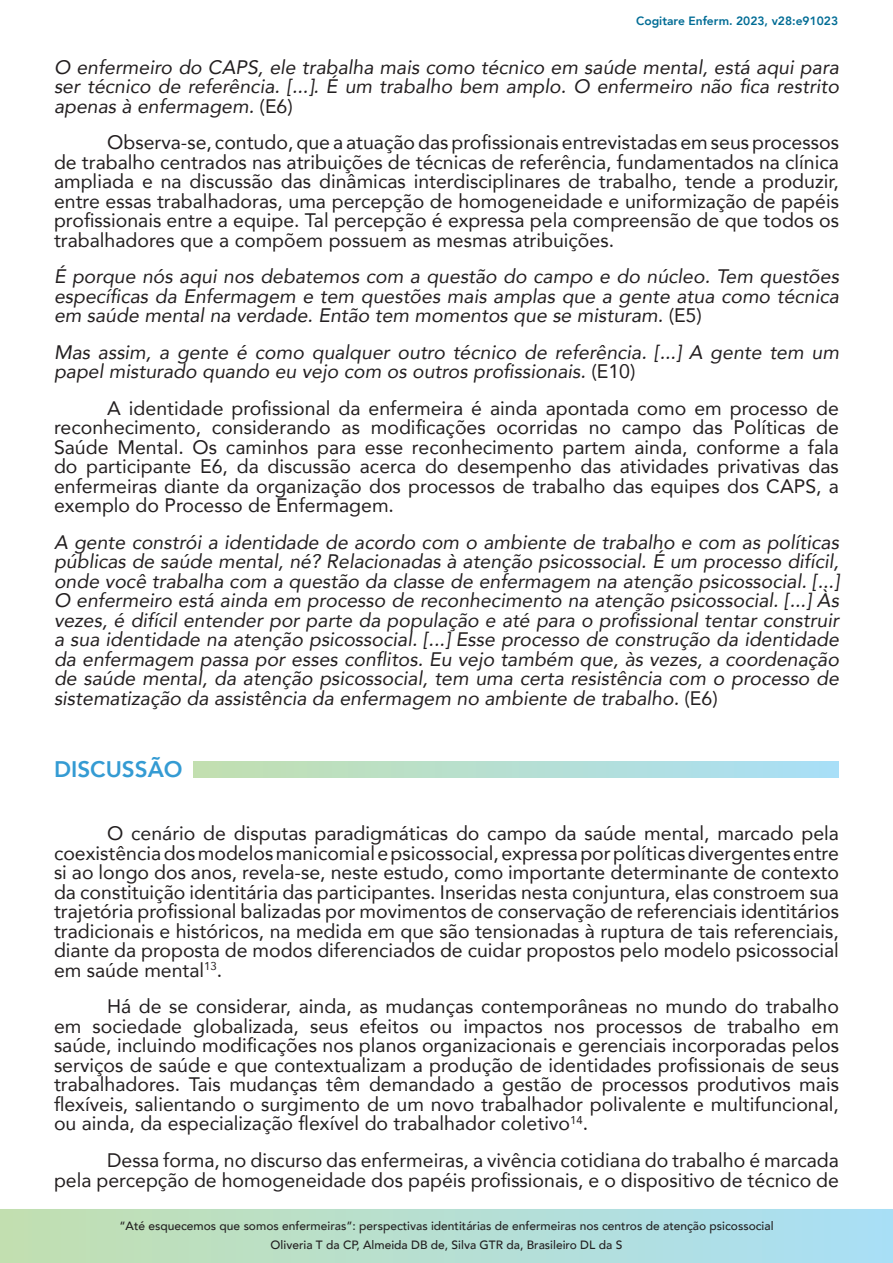
<style>
.page{position:relative;width:893px;height:1263px;background:#fff}
.page>*{position:absolute;margin:0;border:0;box-sizing:border-box;transform-origin:0 0}
.t1{font:800 22.5px "Avenir";color:#349bd3}
.t2{font:19.5px/19.5px "Avenir";color:#231f20;text-align:justify}
.t3{font:italic 19.5px/19.5px "Avenir";color:#231f20;text-align:justify}
.t4{font:500 12px/18.6px "Avenir";color:#231f20;text-align:center}
.t5{font:800 12px "Avenir";color:#006c95}
.s1{font-style:normal}
</style>
<div class="page">
<svg style="left:0;top:1209px;width:893px;height:54px;background:#b6dfd2"></svg>
<div style="left:193px;top:761px;width:646px;height:16px;background:linear-gradient(to right,#c3dfaf,#a9dff7)"></div>
<p class="t5" style="left:636px;top:10px;width:203px">Cogitare Enferm. 2023, v28:e91023</p>
<p class="t3" style="left:54px;top:57px;width:786px">O enfermeiro do CAPS, ele trabalha mais como técnico em saúde mental, está aqui para ser técnico de referência. [...]. É um trabalho bem amplo. O enfermeiro não fica restrito apenas à enfermagem. <span class="s1">(E6)</span></p>
<p class="t2" style="left:54px;top:132px;width:786px;text-indent:53px">Observa-se, contudo, que a atuação das profissionais entrevistadas em seus processos de trabalho centrados nas atribuições de técnicas de referência, fundamentados na clínica ampliada e na discussão das dinâmicas interdisciplinares de trabalho, tende a produzir, entre essas trabalhadoras, uma percepção de homogeneidade e uniformização de papéis profissionais entre a equipe. Tal percepção é expressa pela compreensão de que todos os trabalhadores que a compõem possuem as mesmas atribuições.</p>
<p class="t3" style="left:54px;top:266px;width:786px">É porque nós aqui nos debatemos com a questão do campo e do núcleo. Tem questões específicas da Enfermagem e tem questões mais amplas que a gente atua como técnica em saúde mental na verdade. Então tem momentos que se misturam. <span class="s1">(E5)</span></p>
<p class="t3" style="left:54px;top:342px;width:786px">Mas assim, a gente é como qualquer outro técnico de referência. [...] A gente tem um papel misturado quando eu vejo com os outros profissionais. <span class="s1">(E10)</span></p>
<p class="t2" style="left:54px;top:397px;width:786px;text-indent:53px">A identidade profissional da enfermeira é ainda apontada como em processo de reconhecimento, considerando as modificações ocorridas no campo das Políticas de Saúde Mental. Os caminhos para esse reconhecimento partem ainda, conforme a fala do participante E6, da discussão acerca do desempenho das atividades privativas das enfermeiras diante da organização dos processos de trabalho das equipes dos CAPS, a exemplo do Processo de Enfermagem.</p>
<p class="t3" style="left:54px;top:532px;width:786px">A gente constrói a identidade de acordo com o ambiente de trabalho e com as políticas públicas de saúde mental, né? Relacionadas à atenção psicossocial. É um processo difícil, onde você trabalha com a questão da classe de enfermagem na atenção psicossocial. [...] O enfermeiro está ainda em processo de reconhecimento na atenção psicossocial. [...] Às vezes, é difícil entender por parte da população e até para o profissional tentar construir a sua identidade na atenção psicossocial. [...] Esse processo de construção da identidade da enfermagem passa por esses conflitos. Eu vejo também que, às vezes, a coordenação de saúde mental, da atenção psicossocial, tem uma certa resistência com o processo de sistematização da assistência da enfermagem no ambiente de trabalho. <span class="s1">(E6)</span></p>
<p class="t1" style="left:54px;top:749px;width:130px">DISCUSSÃO</p>
<p class="t2" style="left:54px;top:823px;width:786px;text-indent:53px">O cenário de disputas paradigmáticas do campo da saúde mental, marcado pela coexistência dos modelos manicomial e psicossocial, expressa por políticas divergentes entre si ao longo dos anos, revela-se, neste estudo, como importante determinante de contexto da constituição identitária das participantes. Inseridas nesta conjuntura, elas constroem sua trajetória profissional balizadas por movimentos de conservação de referenciais identitários tradicionais e históricos, na medida em que são tensionadas à ruptura de tais referenciais, diante da proposta de modos diferenciados de cuidar propostos pelo modelo psicossocial em saúde mental<sup>13</sup>.</p>
<p class="t2" style="left:54px;top:996px;width:786px;text-indent:53px">Há de se considerar, ainda, as mudanças contemporâneas no mundo do trabalho em sociedade globalizada, seus efeitos ou impactos nos processos de trabalho em saúde, incluindo modificações nos planos organizacionais e gerenciais incorporadas pelos serviços de saúde e que contextualizam a produção de identidades profissionais de seus trabalhadores. Tais mudanças têm demandado a gestão de processos produtivos mais flexíveis, salientando o surgimento de um novo trabalhador polivalente e multifuncional, ou ainda, da especialização flexível do trabalhador coletivo<sup>14</sup>.</p>
<p class="t2" style="left:54px;top:1150px;width:786px;text-align:right">Dessa forma, no discurso das enfermeiras, a vivência cotidiana do trabalho é marcada<br>pela percepção de homogeneidade dos papéis profissionais, e o dispositivo de técnico de</p>
<p class="t4" style="left:119px;top:1216px;width:656px">“Até esquecemos que somos enfermeiras”: perspectivas identitárias de enfermeiras nos centros de atenção psicossocial<br>Oliveria T da CP, Almeida DB de, Silva GTR da, Brasileiro DL da S</p>
</div>
